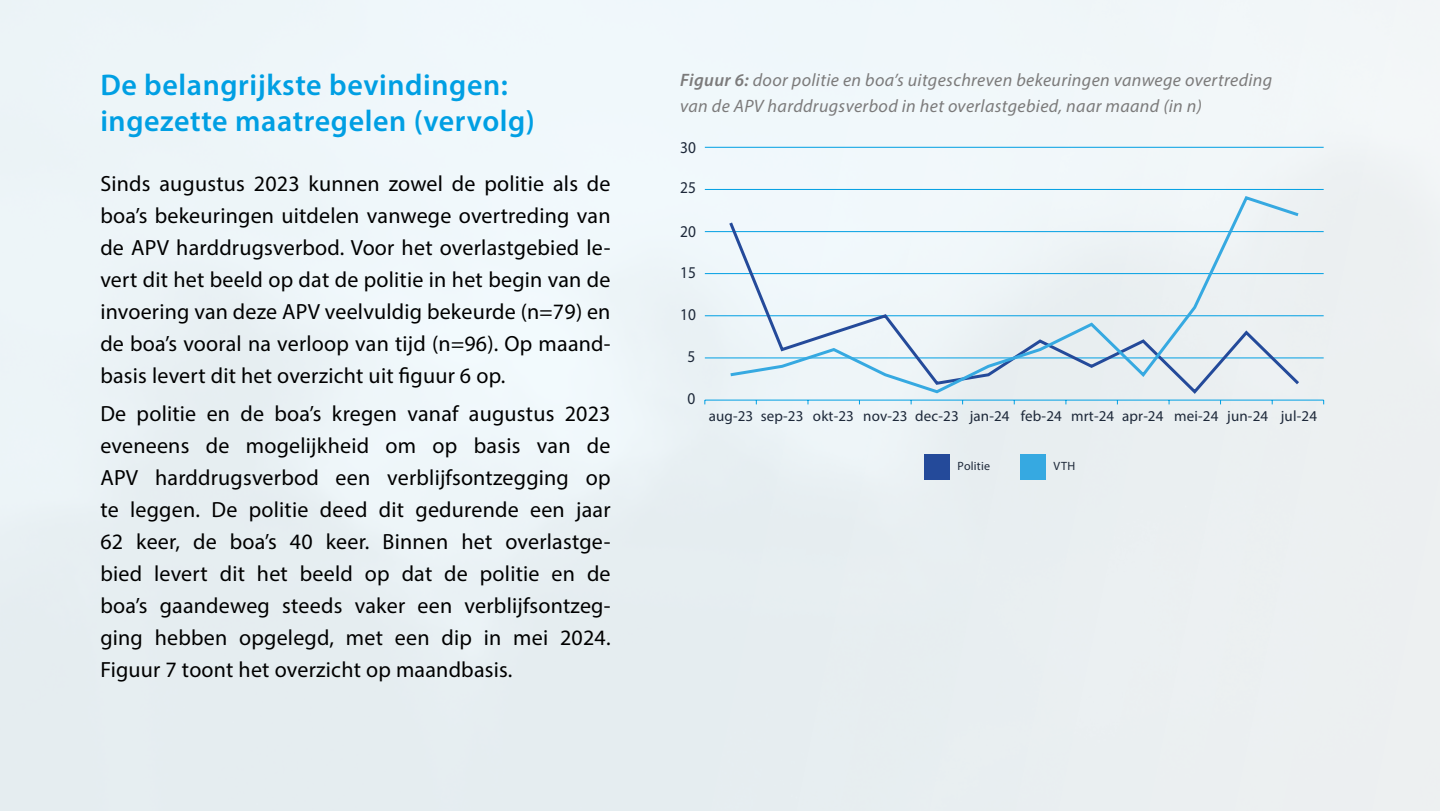
<style>
.page{position:relative;width:1440px;height:811px;background:#fff}
.page>*{position:absolute;margin:0;border:0;box-sizing:border-box;transform-origin:0 0}
.t1{font:600 30px/36px "Myriad Pro";letter-spacing:.02em;color:#009fe3}
.t2{font:22px/32px "Myriad Pro";letter-spacing:.01em;color:#000;text-align:justify}
.t3{font:italic 18px/26px "Myriad Pro";letter-spacing:.02em;color:#7c7b7b}
.t4{font:16.4px "Myriad Pro";color:#1d2839;scale:.93 1}
.t5{font:15px "Myriad Pro";letter-spacing:.01em;color:#1d2839}
.t6{font:12px "Myriad Pro";letter-spacing:.02em;color:#1d2839}
.s1{font-weight:600}
</style>
<div class="page">
<img style="left:0;top:0;width:1440px;height:810px">
<div style="left:925px;top:454px;width:25px;height:25px;background:#244a9a"></div>
<div style="left:1021px;top:454px;width:25px;height:25px;background:#36a9e1"></div>
<hr style="left:705px;top:147px;width:619px;height:1px;background:#009fe3">
<hr style="left:705px;top:189px;width:619px;height:1px;background:#009fe3">
<hr style="left:705px;top:231px;width:619px;height:1px;background:#009fe3">
<hr style="left:705px;top:273px;width:619px;height:1px;background:#009fe3">
<hr style="left:705px;top:315px;width:619px;height:1px;background:#009fe3">
<hr style="left:705px;top:357px;width:619px;height:1px;background:#009fe3">
<hr style="left:705px;top:399px;width:619px;height:1px;background:#009fe3">
<svg style="left:727px;top:194px;width:575px;height:201px"></svg>
<h1 class="t1" style="left:100px;top:66px;width:436px">De belangrijkste bevindingen: ingezette maatregelen (vervolg)</h1>
<p class="t2" style="left:100px;top:167px;width:512px">Sinds augustus 2023 kunnen zowel de politie als de boa’s bekeuringen uitdelen vanwege overtreding van de APV harddrugsverbod. Voor het overlastgebied le&shy;vert dit het beeld op dat de politie in het begin van de invoering van deze APV veelvuldig bekeurde (n=79) en de boa’s vooral na verloop van tijd (n=96). Op maand&shy;basis levert dit het overzicht uit figuur 6 op.</p>
<p class="t2" style="left:100px;top:397px;width:512px">De politie en de boa’s kregen vanaf augustus 2023 eveneens de mogelijkheid om op basis van de APV harddrugsverbod een verblijfsontzegging op te leggen. De politie deed dit gedurende een jaar 62 keer, de boa’s 40 keer. Binnen het overlastge&shy;bied levert dit het beeld op dat de politie en de boa’s gaandeweg steeds vaker een verblijfsontzeg&shy;ging hebben opgelegd, met een dip in mei 2024.<br>Figuur 7 toont het overzicht op maandbasis.</p>
<p class="t3" style="left:680px;top:66px;width:594px"><span class="s1">Figuur 6:</span> door politie en boa’s uitgeschreven bekeuringen vanwege overtreding van de APV harddrugsverbod in het overlastgebied, naar maand (in n)</p>
<p class="t4" style="left:680px;top:137px;width:18px">30</p>
<p class="t4" style="left:680px;top:177px;width:18px">25</p>
<p class="t4" style="left:680px;top:221px;width:18px">20</p>
<p class="t4" style="left:680px;top:262px;width:18px">15</p>
<p class="t4" style="left:680px;top:304px;width:18px">10</p>
<p class="t4" style="left:687px;top:346px;width:10px">5</p>
<p class="t4" style="left:687px;top:388px;width:10px">0</p>
<p class="t5" style="left:709px;top:407px;width:610px">aug-23 sep-23 okt-23 nov-23 dec-23 jan-24 feb-24 mrt-24 apr-24 mei-24 jun-24 jul-24</p>
<p class="t6" style="left:958px;top:458px;width:34px">Politie</p>
<p class="t6" style="left:1054px;top:458px;width:23px">VTH</p>
</div>
